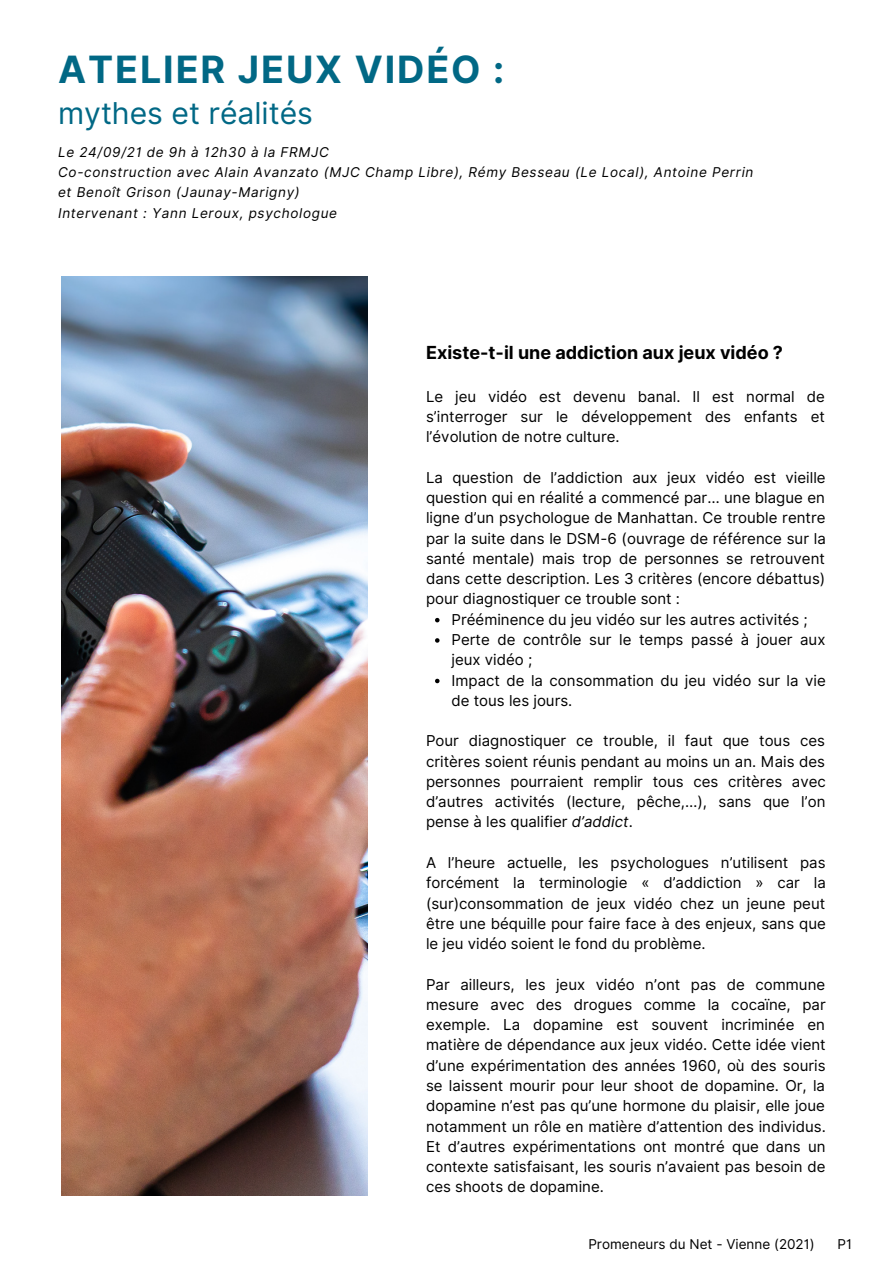
<style>
.page{position:relative;width:894px;height:1264px;background:#fff}
.page>*{position:absolute;margin:0;border:0;box-sizing:border-box;transform-origin:0 0}
.t1{font:700 37.65px "Inter";letter-spacing:.05em;color:#016885}
.t2{font:30.15px "Inter";color:#016885}
.t3{font:700 18px "Inter";color:#000}
.t4{font:15px/20.2px "Inter";color:#000;text-align:justify}
.t5{font:italic 13.5px/20.2px "Inter";letter-spacing:.05em;color:#000}
.t6{font:13.5px "Inter";color:#000}
.s1{font-style:italic}
</style>
<div class="page">
<img style="left:61px;top:277px;width:306px;height:918px">
<svg style="left:435px;top:618px;width:4px;height:4px"></svg>
<svg style="left:435px;top:638px;width:4px;height:4px"></svg>
<svg style="left:435px;top:678px;width:4px;height:5px"></svg>
<p class="t1" style="left:58px;top:47px;width:447px">ATELIER JEUX VIDÉO :</p>
<p class="t2" style="left:58px;top:95px;width:256px">mythes et réalités</p>
<p class="t5" style="left:58px;top:142px;width:272px">Le 24/09/21 de 9h à 12h30 à la FRMJC</p>
<p class="t5" style="left:58px;top:162px;width:696px">Co-construction avec Alain Avanzato (MJC Champ Libre), Rémy Besseau (Le Local), Antoine Perrin et Benoît Grison (Jaunay-Marigny)</p>
<p class="t5" style="left:58px;top:203px;width:280px">Intervenant : Yann Leroux, psychologue</p>
<p class="t3" style="left:426px;top:341px;width:358px">Existe-t-il une addiction aux jeux vidéo ?</p>
<p class="t4" style="left:426px;top:386px;width:400px">Le jeu vidéo est devenu banal. Il est normal de s’interroger sur le développement des enfants et l’évolution de notre culture.</p>
<p class="t4" style="left:426px;top:467px;width:401px">La question de l’addiction aux jeux vidéo est vieille question qui en réalité a commencé par… une blague en ligne d’un psychologue de Manhattan. Ce trouble rentre par la suite dans le DSM-6 (ouvrage de référence sur la santé mentale) mais trop de personnes se retrouvent dans cette description. Les 3 critères (encore débattus) pour diagnostiquer ce trouble sont :</p>
<p class="t4" style="left:451px;top:609px;width:357px">Prééminence du jeu vidéo sur les autres activités ;</p>
<p class="t4" style="left:451px;top:629px;width:375px">Perte de contrôle sur le temps passé à jouer aux jeux vidéo ;</p>
<p class="t4" style="left:451px;top:670px;width:375px">Impact de la consommation du jeu vidéo sur la vie de tous les jours.</p>
<p class="t4" style="left:426px;top:730px;width:401px">Pour diagnostiquer ce trouble, il faut que tous ces critères soient réunis pendant au moins un an. Mais des personnes pourraient remplir tous ces critères avec d’autres activités (lecture, pêche,…), sans que l’on pense à les qualifier <span class="s1">d’addict</span>.</p>
<p class="t4" style="left:426px;top:852px;width:401px">A l’heure actuelle, les psychologues n’utilisent pas forcément la terminologie « d’addiction » car la (sur)consommation de jeux vidéo chez un jeune peut être une béquille pour faire face à des enjeux, sans que le jeu vidéo soient le fond du problème.</p>
<p class="t4" style="left:426px;top:974px;width:401px">Par ailleurs, les jeux vidéo n’ont pas de commune mesure avec des drogues comme la cocaïne, par exemple. La dopamine est souvent incriminée en matière de dépendance aux jeux vidéo. Cette idée vient d’une expérimentation des années 1960, où des souris se laissent mourir pour leur shoot de dopamine. Or, la dopamine n’est pas qu’une hormone du plaisir, elle joue notamment un rôle en matière d’attention des individus.<br>Et d’autres expérimentations ont montré que dans un contexte satisfaisant, les souris n’avaient pas besoin de ces shoots de dopamine.</p>
<p class="t6" style="left:588px;top:1235px;width:228px">Promeneurs du Net - Vienne (2021)</p>
<p class="t6" style="left:837px;top:1235px;width:16px">P1</p>
</div>
